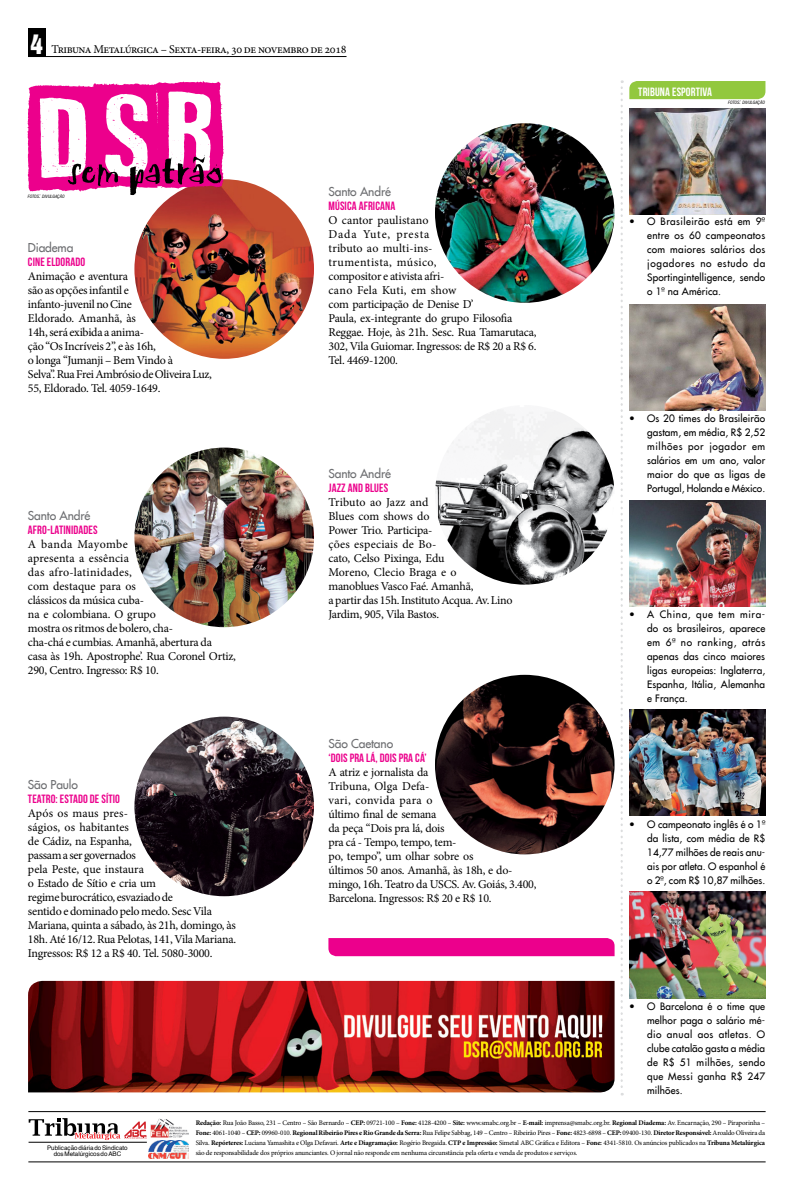
<style>
.page{position:relative;width:794px;height:1191px;background:#fff}
.page>*{position:absolute;margin:0;border:0;box-sizing:border-box;transform-origin:0 0}
.t1{font:12px/14px "Minion Pro";letter-spacing:-.02em;color:#000}
.t2{font:12px "Bebas Neue";letter-spacing:.01em;color:#ec008c}
.t3{font:12px "Futura";letter-spacing:-.01em;color:#6d6e71}
.t4{font:12px "Minion Pro";letter-spacing:-.04em;color:#000}
.t5{font:12px "Bebas Neue";letter-spacing:.01em;color:#fff}
.t6{font:10px/14px "Futura";letter-spacing:.01em;color:#000;text-align:justify}
.t7{font:7px/10px "Minion Pro";letter-spacing:-.02em;color:#000;text-align:justify}
.t8{font:6.2px/6.2px "Helvetica";color:#000;text-align:center}
.t9{font:italic condensed 4.4px "Swiss 721 BT";color:#000}
.s1{font-family:"Helvetica Inserat";font-size:25px;color:#fff}
.s2{font-size:6.2px}
.s3{font-weight:700}
</style>
<div class="page">
<div style="left:629px;top:81px;width:136px;height:18px;background:#92c83e"></div>
<img style="left:629px;top:501px;width:136px;height:105px">
<img style="left:629px;top:709px;width:136px;height:106px">
<img style="left:629px;top:892px;width:136px;height:106px">
<img style="left:629px;top:305px;width:136px;height:106px">
<img style="left:629px;top:108px;width:136px;height:106px">
<svg style="left:620px;top:80px;width:2px;height:1015px"></svg>
<hr style="left:28px;top:1111px;width:737px;height:1px;background:#000">
<div style="left:28px;top:28px;width:17px;height:29px;background:#000"></div>
<hr style="left:28px;top:56px;width:318px;height:1px;background:#000">
<img style="left:148px;top:1140px;width:40px;height:18px">
<hr style="left:28px;top:1161px;width:737px;height:1px;background:#000">
<hr style="left:29px;top:1141px;width:118px;height:1px;background:#000">
<img style="left:151px;top:1118px;width:37px;height:19px">
<svg style="left:29px;top:1118px;width:118px;height:22px"></svg>
<img style="left:134px;top:179px;width:180px;height:180px;border-radius:90px">
<img style="left:134px;top:447px;width:180px;height:180px;border-radius:90px">
<img style="left:435px;top:123px;width:179px;height:180px;border-radius:90px">
<img style="left:435px;top:405px;width:179px;height:179px;border-radius:90px">
<img style="left:134px;top:716px;width:180px;height:180px;border-radius:90px">
<img style="left:435px;top:675px;width:179px;height:179px;border-radius:90px">
<svg style="left:27px;top:81px;width:197px;height:114px"></svg>
<div style="left:328px;top:938px;width:286px;height:18px;background:#ec008c"></div>
<img style="left:28px;top:981px;width:586px;height:111px">
<p class="t4" style="left:31px;top:41px;width:317px"><span class="s1">4</span> Tribuna Metalúrgica – Sexta-feira, 30 de novembro de 2018</p>
<p class="t9" style="left:28px;top:193px;width:38px">FOTOS<span class="s2">:</span> DIVULGAÇÃO</p>
<p class="t3" style="left:28px;top:239px;width:47px">Diadema</p>
<p class="t2" style="left:28px;top:255px;width:59px">CINE ELDORADO</p>
<p class="t1" style="left:28px;top:269px;width:185px">Animação e aventura<br>são as opções infantil e<br>infanto-juvenil no Cine<br>Eldorado. Amanhã, às<br>14h, será exibida a anima-<br>ção “Os Incríveis 2”, e às 16h,<br>o longa “Jumanji – Bem Vindo à<br>Selva”. Rua Frei Ambrósio de Oliveira Luz,<br>55, Eldorado. Tel. 4059-1649.</p>
<p class="t3" style="left:28px;top:508px;width:64px">Santo André</p>
<p class="t2" style="left:28px;top:523px;width:71px">AFRO-LATINIDADES</p>
<p class="t1" style="left:28px;top:537px;width:210px">A banda Mayombe<br>apresenta a essência<br>das afro-latinidades,<br>com destaque para os<br>clássicos da música cuba-<br>na e colombiana. O grupo<br>mostra os ritmos de bolero, cha-<br>cha-chá e cumbias. Amanhã, abertura da<br>casa às 19h. Apostrophe’. Rua Coronel Ortiz,<br>290, Centro. Ingresso: R$ 10.</p>
<p class="t3" style="left:28px;top:777px;width:52px">São Paulo</p>
<p class="t2" style="left:28px;top:792px;width:94px">TEATRO: ESTADO DE SÍTIO</p>
<p class="t1" style="left:28px;top:806px;width:210px">Após os maus pres-<br>ságios, os habitantes<br>de Cádiz, na Espanha,<br>passam a ser governados<br>pela Peste, que instaura<br>o Estado de Sítio e cria um<br>regime burocrático, esvaziado de<br>sentido e dominado pelo medo. Sesc Vila<br>Mariana, quinta a sábado, às 21h, domingo, às<br>18h. Até 16/12. Rua Pelotas, 141, Vila Mariana.<br>Ingressos: R$ 12 a R$ 40. Tel. 5080-3000.</p>
<p class="t3" style="left:328px;top:183px;width:64px">Santo André</p>
<p class="t2" style="left:328px;top:199px;width:68px">MÚSICA AFRICANA</p>
<p class="t1" style="left:328px;top:213px;width:210px">O cantor paulistano<br>Dada Yute, presta<br>tributo ao multi-ins-<br>trumentista, músico,<br>compositor e ativista afri-<br>cano Fela Kuti, em show<br>com participação de Denise D’<br>Paula, ex-integrante do grupo Filosofia<br>Reggae. Hoje, às 21h. Sesc. Rua Tamarutaca,<br>302, Vila Guiomar. Ingressos: de R$ 20 a R$ 6.<br>Tel. 4469-1200.</p>
<p class="t3" style="left:328px;top:465px;width:64px">Santo André</p>
<p class="t2" style="left:328px;top:481px;width:61px">JAZZ AND BLUES</p>
<p class="t1" style="left:328px;top:495px;width:185px">Tributo ao Jazz and<br>Blues com shows do<br>Power Trio. Participa-<br>ções especiais de Bo-<br>cato, Celso Pixinga, Edu<br>Moreno, Clecio Braga e o<br>manoblues Vasco Faé. Amanhã,<br>a partir das 15h. Instituto Acqua. Av. Lino<br>Jardim, 905, Vila Bastos.</p>
<p class="t3" style="left:328px;top:735px;width:66px">São Caetano</p>
<p class="t2" style="left:328px;top:751px;width:100px">‘DOIS PRA LÁ, DOIS PRA CÁ’</p>
<p class="t1" style="left:328px;top:764px;width:210px">A atriz e jornalista da<br>Tribuna, Olga Defa-<br>vari, convida para o<br>último final de semana<br>da peça “Dois pra lá, dois<br>pra cá - Tempo, tempo, tem-<br>po, tempo”, um olhar sobre os<br>últimos 50 anos. Amanhã, às 18h, e do&shy;mingo, 16h. Teatro da USCS. Av. Goiás, 3.400,<br>Barcelona. Ingressos: R$ 20 e R$ 10.</p>
<p class="t5" style="left:638px;top:85px;width:75px">TRIBUNA ESPORTIVA</p>
<p class="t9" style="left:728px;top:100px;width:38px">FOTOS<span class="s2">:</span> DIVULGAÇÃO</p>
<p class="t6" style="left:647px;top:215px;width:120px;text-indent:-18px">• O Brasileirão está em 9º entre os 60 campeonatos com maiores salários dos jogadores no estudo da Sportingintelligence, sendo o 1º na América.</p>
<p class="t6" style="left:647px;top:411px;width:120px;text-indent:-18px">• Os 20 times do Brasileirão gastam, em média, R$ 2,52 milhões por jogador em salários em um ano, valor maior do que as ligas de Portugal, Holanda e México.</p>
<p class="t6" style="left:647px;top:607px;width:120px;text-indent:-18px">• A China, que tem mira&shy;do os brasileiros, aparece em 6ª no ranking, atrás apenas das cinco maiores ligas europeias: Inglaterra, Espanha, Itália, Alemanha e França.</p>
<p class="t6" style="left:647px;top:817px;width:120px;text-indent:-18px">• O campeonato inglês é o 1º da lista, com média de R$ 14,77 milhões de reais anu&shy;ais por atleta. O espanhol é o 2º, com R$ 10,87 milhões.</p>
<p class="t6" style="left:647px;top:999px;width:120px;text-indent:-18px">• O Barcelona é o time que melhor paga o salário mé&shy;dio anual aos atletas. O clube catalão gasta a média de R$ 51 milhões, sendo que Messi ganha R$ 247 milhões.</p>
<p class="t8" style="left:47px;top:1144px;width:82px">Publicação diária do Sindicato dos Metalúrgicos do ABC</p>
<p class="t7" style="left:196px;top:1117px;width:571px"><span class="s3">Redação:</span> Rua João Basso, 231 – Centro – São Bernardo – <span class="s3">CEP:</span> 09721-100 – <span class="s3">Fone:</span> 4128-4200 – <span class="s3">Site:</span> www.smabc.org.br – <span class="s3">E-mail:</span> imprensa@smabc.org.br. <span class="s3">Regional Diadema:</span> Av. Encarnação, 290 – Piraporinha – <span class="s3">Fone:</span> 4061-1040 – <span class="s3">CEP:</span> 09960-010. <span class="s3">Regional Ribeirão Pires e Rio Grande da Serra:</span> Rua Felipe Sabbag, 149 – Centro – Ribeirão Pires – <span class="s3">Fone:</span> 4823-6898 – <span class="s3">CEP:</span> 09400-130. <span class="s3">Diretor Responsável:</span> Aroaldo Oliveira da Silva. <span class="s3">Repórteres:</span> Luciana Yamashita e Olga Defavari. <span class="s3">Arte e Diagramação:</span> Rogério Bregaida. <span class="s3">CTP e Impressão:</span> Simetal ABC Gráfica e Editora – <span class="s3">Fone:</span> 4341-5810. Os anúncios publicados na <span class="s3">Tribuna Metalúrgica </span>são de responsabilidade dos próprios anunciantes. O jornal não responde em nenhuma circunstância pela oferta e venda de produtos e serviços.</p>
</div>
